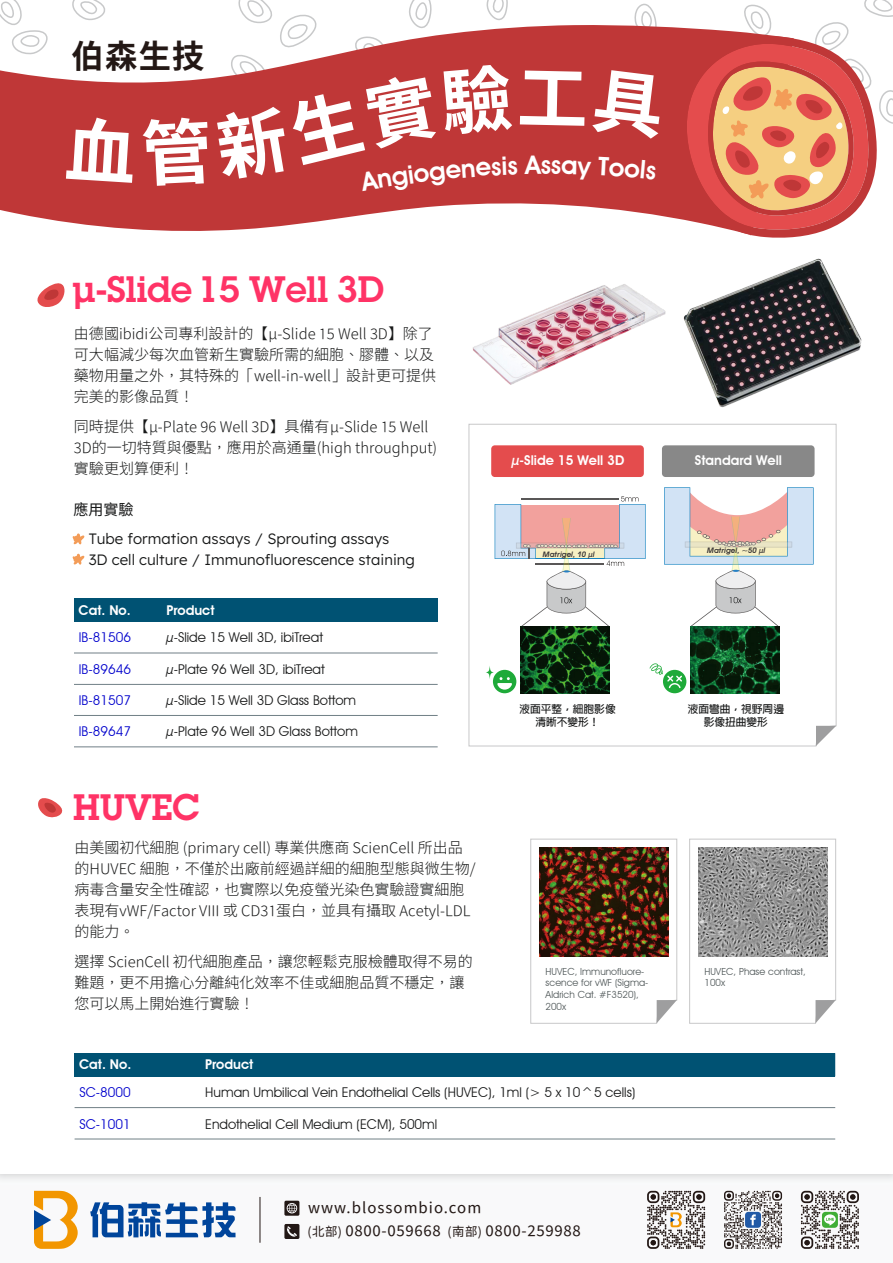
<style>
.page{position:relative;width:893px;height:1263px;background:#fff}
.page>*{position:absolute;margin:0;border:0;box-sizing:border-box;transform-origin:0 0}
.t1{font:600 36px "Lubalin Graph Std";color:#f36}
.t2{font:700 32.25px "Chiron Hei HK";color:#231815}
.t3{font:600 25.5px "Avant Garde IT Cby BT";color:#fff}
.t4{font:15.15px "Chiron Hei HK";letter-spacing:.045em;color:#231815}
.t5{font:15.15px "Chiron Hei HK";letter-spacing:.065em;color:#231815}
.t6{font:300 15px/21px "Chiron Hei HK";color:#181919}
.t7{font:300 15px/21px "Lexend";color:#181919}
.t8{font:15px "Chiron Hei HK";color:#181919}
.t9{font:13.5px "Avant Garde IT Cby BT";color:#181919}
.t10{font:600 13.5px "Avant Garde IT Cby BT";color:#fff}
.t11{font:13.5px "Avant Garde IT Cby BT";color:#00c}
.t12{font:700 10.65px/12.9px "Adobe Fan Heiti Std";color:#181919;text-align:center}
.t13{font:9.75px/11.7px "Avant Garde IT Cby BT";color:#505859}
.t14{font:italic 600 7.5px "Avant Garde IT Cby BT";color:#3e3a39}
.s1{font-size:12.3px}
</style>
<div class="page">
<svg style="left:72px;top:0;width:34px;height:20px"></svg>
<svg style="left:0;top:0;width:22px;height:25px"></svg>
<div style="left:0;top:1174px;width:893px;height:89px;background:#f9f9fa"></div>
<svg style="left:34px;top:1191px;width:44px;height:58px"></svg>
<svg style="left:90px;top:1202px;width:146px;height:35px"></svg>
<svg style="left:724px;top:1191px;width:58px;height:58px"></svg>
<svg style="left:801px;top:1191px;width:58px;height:58px"></svg>
<svg style="left:647px;top:1191px;width:58px;height:58px"></svg>
<svg style="left:284px;top:1224px;width:15px;height:15px"></svg>
<svg style="left:284px;top:1201px;width:15px;height:15px"></svg>
<hr style="left:260px;top:1197px;width:1px;height:46px;background:#231815">
<svg style="left:0;top:27px;width:677px;height:204px;fill:#bf3737"></svg>
<svg style="left:677px;top:0;width:216px;height:238px"></svg>
<div style="left:75px;top:1053px;width:760px;height:23px;background:#005273"></div>
<hr style="left:75px;top:1139px;width:760px;height:1px;background:#707f86">
<hr style="left:75px;top:1107px;width:760px;height:1px;background:#707f86">
<div style="left:74px;top:599px;width:364px;height:23px;background:#005273"></div>
<hr style="left:74px;top:684px;width:364px;height:1px;background:#707f86">
<hr style="left:74px;top:653px;width:364px;height:1px;background:#707f86">
<hr style="left:74px;top:747px;width:364px;height:1px;background:#707f86">
<hr style="left:74px;top:715px;width:364px;height:1px;background:#707f86">
<svg style="left:530px;top:838px;width:148px;height:186px"></svg>
<svg style="left:689px;top:838px;width:147px;height:186px"></svg>
<svg style="left:468px;top:423px;width:369px;height:324px"></svg>
<div style="left:662px;top:445px;width:153px;height:32px;background:#888;border-radius:4px"></div>
<div style="left:491px;top:445px;width:153px;height:32px;background:#e44c4d;border-radius:4px"></div>
<img style="left:521px;top:627px;width:89px;height:66px">
<svg style="left:495px;top:496px;width:151px;height:131px"></svg>
<svg style="left:493px;top:670px;width:23px;height:23px"></svg>
<svg style="left:486px;top:665px;width:8px;height:14px"></svg>
<svg style="left:649px;top:663px;width:37px;height:30px"></svg>
<svg style="left:664px;top:487px;width:150px;height:140px"></svg>
<img style="left:690px;top:626px;width:89px;height:67px">
<svg style="left:816px;top:726px;width:20px;height:20px"></svg>
<svg style="left:37px;top:283px;width:28px;height:24px"></svg>
<svg style="left:38px;top:798px;width:25px;height:20px"></svg>
<img style="left:467px;top:227px;width:205px;height:206px">
<img style="left:663px;top:250px;width:199px;height:164px">
<svg style="left:72px;top:533px;width:12px;height:11px"></svg>
<svg style="left:72px;top:554px;width:12px;height:11px"></svg>
<div style="left:66px;top:115px;width:70px;height:68px;background:#bf3737"></div>
<svg style="left:142px;top:0;width:523px;height:206px"></svg>
<h2 class="t2" style="left:72px;top:38px;width:134px">伯森生技</h2>
<h3 class="t3" style="left:541px;top:150px;width:12px">s</h3>
<h1 class="t1" style="left:73px;top:266px;width:313px">µ-Slide 15 Well 3D</h1>
<p class="t6" style="left:74px;top:323px;width:364px">由德國ibidi公司專利設計的【µ-Slide 15 Well 3D】除了可大幅減少每次血管新生實驗所需的細胞、膠體、以及藥物用量之外，其特殊的「well-in-well」設計更可提供完美的影像品質！</p>
<p class="t6" style="left:74px;top:416px;width:365px">同時提供【µ-Plate 96 Well 3D】具備有µ-Slide 15 Well<br>3D的一切特質與優點，應用於高通量(high throughput)實驗更划算便利！</p>
<p class="t8" style="left:74px;top:501px;width:61px">應用實驗</p>
<p class="t7" style="left:89px;top:527px;width:328px">Tube formation assays / Sprouting assays<br>3D cell culture / Immunofluorescence staining</p>
<p class="t10" style="left:79px;top:602px;width:54px">Cat. No.</p>
<p class="t11" style="left:79px;top:629px;width:54px">IB-81506</p>
<p class="t11" style="left:79px;top:661px;width:54px">IB-89646</p>
<p class="t11" style="left:79px;top:692px;width:54px">IB-81507</p>
<p class="t11" style="left:79px;top:723px;width:54px">IB-89647</p>
<p class="t10" style="left:166px;top:602px;width:50px">Product</p>
<p class="t9" style="left:166px;top:629px;width:158px">µ-Slide 15 Well 3D, ibiTreat</p>
<p class="t9" style="left:166px;top:661px;width:160px">µ-Plate 96 Well 3D, ibiTreat</p>
<p class="t9" style="left:166px;top:692px;width:191px">µ-Slide 15 Well 3D Glass Bottom</p>
<p class="t9" style="left:166px;top:723px;width:193px">µ-Plate 96 Well 3D Glass Bottom</p>
<h1 class="t1" style="left:73px;top:784px;width:128px">HUVEC</h1>
<p class="t6" style="left:75px;top:838px;width:403px">由美國初代細胞 (primary cell) 專業供應商 ScienCell 所出品的HUVEC 細胞，不僅於出廠前經過詳細的細胞型態與微生物/病毒含量安全性確認，也實際以免疫螢光染色實驗證實細胞表現有vWF/Factor VIII 或 CD31蛋白，並具有攝取 Acetyl-LDL的能力。</p>
<p class="t6" style="left:75px;top:952px;width:400px">選擇 ScienCell 初代細胞產品，讓您輕鬆克服檢體取得不易的難題，更不用擔心分離純化效率不佳或細胞品質不穩定，讓您可以馬上開始進行實驗！</p>
<p class="t10" style="left:79px;top:1056px;width:54px">Cat. No.</p>
<p class="t10" style="left:205px;top:1056px;width:50px">Product</p>
<p class="t10" style="left:512px;top:452px;width:114px">µ-Slide 15 Well 3D</p>
<p class="t10" style="left:695px;top:452px;width:89px">Standard Well</p>
<p class="t14" style="left:543px;top:549px;width:53px">Matrigel, 10 µl</p>
<p class="t14" style="left:707px;top:546px;width:59px">Matrigel, ~50 µl</p>
<p class="t12" style="left:519px;top:703px;width:98px">液面平整，細胞影像清晰不變形！</p>
<p class="t12" style="left:688px;top:703px;width:98px">液面彎曲，視野周邊影像扭曲變形</p>
<p class="t13" style="left:546px;top:965px;width:104px">HUVEC, Immunofluore&shy;scence for vWF (Sigma-<br>Aldrich Cat. #F3520),<br>200x</p>
<p class="t13" style="left:704px;top:965px;width:103px">HUVEC, Phase contrast,<br>100x</p>
<p class="t11" style="left:80px;top:1084px;width:53px">SC-8000</p>
<p class="t11" style="left:80px;top:1115px;width:53px">SC-1001</p>
<p class="t9" style="left:205px;top:1084px;width:432px">Human Umbilical Vein Endothelial Cells (HUVEC), 1ml (&gt; 5 x 10^5 cells)</p>
<p class="t9" style="left:205px;top:1115px;width:233px">Endothelial Cell Medium (ECM), 500ml</p>
<p class="t5" style="left:308px;top:1199px;width:175px">www.blossombio.com</p>
<p class="t4" style="left:307px;top:1221px;width:275px"><span class="s1">(北部)</span> 0800-059668 <span class="s1">(南部)</span> 0800-259988</p>
</div>
